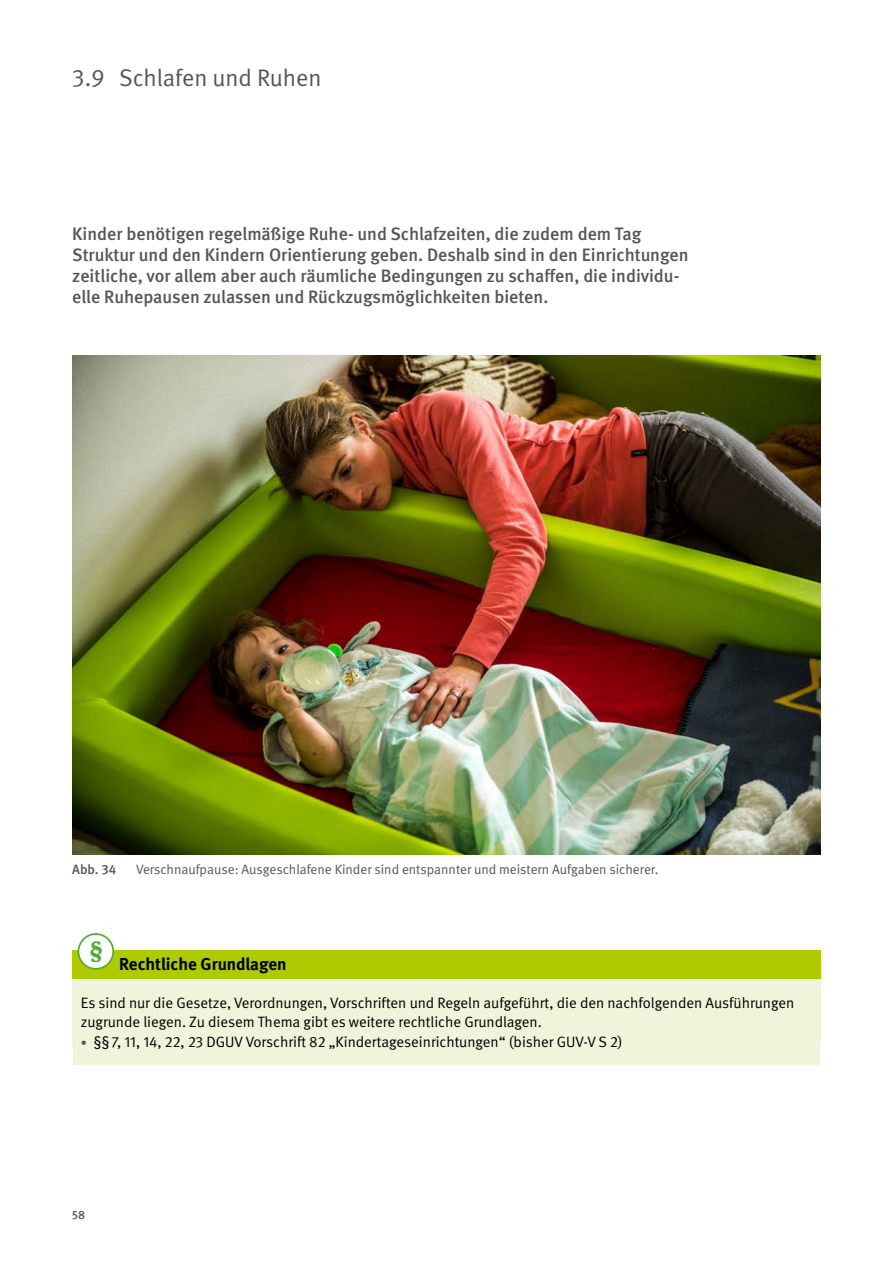
<style>
.page{position:relative;width:893px;height:1263px;background:#fff}
.page>*{position:absolute;margin:0;border:0;box-sizing:border-box;transform-origin:0 0}
.Überschriften_H2_Branchenregel{font:24px "DGUV Meta";letter-spacing:-.005em;color:#565655}
.t1{font:700 24px "DGUV Meta Serif";color:#50ae2f}
.Fließtext_AL_12pt{font:500 18px/21px "DGUV Meta";color:#565655}
.Kasten_Schattierung_STG_Titel{font:700 17.25px "DGUV Meta";color:#000}
.Kasten_Schattierung_STG_FT{font:15px/19.2px "DGUV Meta";color:#000}
.t2{font:13.5px "DGUV Meta";color:#565655}
.t3{font:500 13.5px "DGUV Meta";color:#565655}
.t4{font:500 12px "DGUV Meta";color:#565655}
.s1{font-size:12px;color:#565655}
</style>
<div class="page">
<div style="left:72px;top:950px;width:749px;height:29px;background:#afca00"></div>
<div style="left:72px;top:980px;width:749px;height:66px;background:#f0f4da"></div>
<div style="left:73px;top:1018px;width:747px;height:47px;background:#f0f4da"></div>
<div style="left:78px;top:934px;width:35px;height:35px;background:#fff;border-radius:50%"></div>
<div style="left:78px;top:933px;width:36px;height:37px;border:2px solid #50ae2f;border-radius:50%"></div>
<img style="left:72px;top:356px;width:749px;height:498px">
<h2 class="Überschriften_H2_Branchenregel" style="left:72px;top:64px;width:251px">3.9 Schlafen und Ruhen</h2>
<p class="Fließtext_AL_12pt" style="left:72px;top:224px;width:618px">Kinder benötigen regelmäßige Ruhe- und Schlafzeiten, die zudem dem Tag Struktur und den Kindern Orientierung geben. Deshalb sind in den Einrichtungen zeitliche, vor allem aber auch räumliche Bedingungen zu schaffen, die individu&shy;elle Ruhepausen zulassen und Rückzugsmöglichkeiten bieten.</p>
<p class="t3" style="left:72px;top:861px;width:45px">Abb. 34</p>
<p class="t2" style="left:136px;top:861px;width:524px">Verschnaufpause: Ausgeschlafene Kinder sind entspannter und meistern Aufgaben sicherer.</p>
<h1 class="t1" style="left:90px;top:936px;width:15px">§</h1>
<h3 class="Kasten_Schattierung_STG_Titel" style="left:119px;top:953px;width:169px">Rechtliche Grundlagen</h3>
<p class="Kasten_Schattierung_STG_FT" style="left:81px;top:994px;width:715px">Es sind nur die Gesetze, Verordnungen, Vorschriften und Regeln aufgeführt, die den nachfolgenden Ausführungen zugrunde liegen. Zu diesem Thema gibt es weitere rechtliche Grundlagen.</p>
<p class="Kasten_Schattierung_STG_FT" style="left:81px;top:1032px;width:543px"><span class="s1">•</span> §§7, 11, 14, 22, 23 DGUV Vorschrift 82 „Kindertageseinrichtungen“ (bisher GUV-V S 2)</p>
<p class="t4" style="left:72px;top:1208px;width:14px">58</p>
</div>
